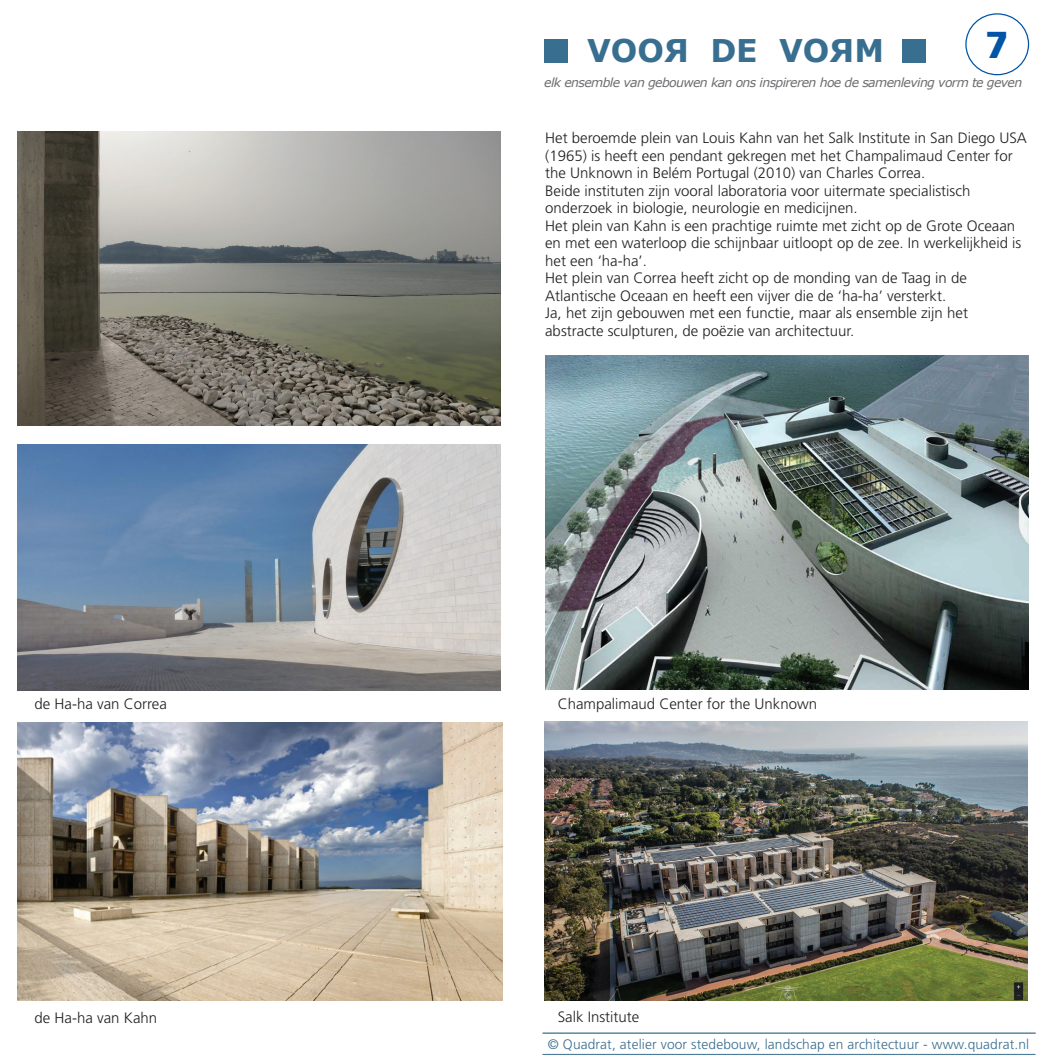
<style>
.page{position:relative;width:1046px;height:1063px;background:#fff}
.page>*{position:absolute;margin:0;border:0;box-sizing:border-box;transform-origin:0 0}
.t1{font:900 37.5px "Frutiger LT Std";color:#0154a6}
.t2{font:700 31.25px "Verdana";color:#386e8f}
.t3{font:300 15px/17.5px "Frutiger LT Std";color:#231f20}
.t4{font:300 13.75px "Frutiger LT Std";letter-spacing:.01em;color:#386e8f}
.t5{font:italic 12.5px "Verdana";letter-spacing:-.05em;color:#6c6d70}
</style>
<div class="page">
<div style="left:902px;top:40px;width:23px;height:23px;background:#386e8f"></div>
<div style="left:544px;top:40px;width:23px;height:23px;background:#386e8f"></div>
<div style="left:965px;top:13px;width:63px;height:62px;border:1px solid #0154a6;border-radius:50%"></div>
<hr style="left:542px;top:1033px;width:493px;height:1px;background:#386e8f">
<hr style="left:542px;top:1054px;width:493px;height:1px;background:#386e8f">
<img style="left:18px;top:132px;width:482px;height:294px">
<img style="left:545px;top:355px;width:483px;height:334px">
<img style="left:18px;top:445px;width:482px;height:245px">
<img style="left:18px;top:723px;width:484px;height:278px">
<img style="left:544px;top:722px;width:482px;height:278px">
<h1 class="t1" style="left:985px;top:22px;width:24px">7</h1>
<h2 class="t2" style="left:587px;top:28px;width:298px">VOOЯ DE VOЯM</h2>
<p class="t5" style="left:544px;top:74px;width:479px">elk ensemble van gebouwen kan ons inspireren hoe de samenleving vorm te geven</p>
<p class="t3" style="left:545px;top:130px;width:483px">Het beroemde plein van Louis Kahn van het Salk Institute in San Diego USA (1965) is heeft een pendant gekregen met het Champalimaud Center for the Unknown in Belém Portugal (2010) van Charles Correa.<br>Beide instituten zijn vooral laboratoria voor uitermate specialistisch onderzoek in biologie, neurologie en medicijnen.<br>Het plein van Kahn is een prachtige ruimte met zicht op de Grote Oceaan en met een waterloop die schijnbaar uitloopt op de zee. In werkelijkheid is het een ‘ha-ha’.<br>Het plein van Correa heeft zicht op de monding van de Taag in de Atlantische Oceaan en heeft een vijver die de ‘ha-ha’ versterkt.<br>Ja, het zijn gebouwen met een functie, maar als ensemble zijn het abstracte sculpturen, de poëzie van architectuur.</p>
<p class="t3" style="left:35px;top:695px;width:134px">de Ha-ha van Correa</p>
<p class="t3" style="left:557px;top:695px;width:261px">Champalimaud Center for the Unknown</p>
<p class="t3" style="left:35px;top:1009px;width:124px">de Ha-ha van Kahn</p>
<p class="t3" style="left:557px;top:1008px;width:83px">Salk Institute</p>
<p class="t4" style="left:547px;top:1037px;width:483px">© Quadrat, atelier voor stedebouw, landschap en architectuur - www.quadrat.nl</p>
</div>
